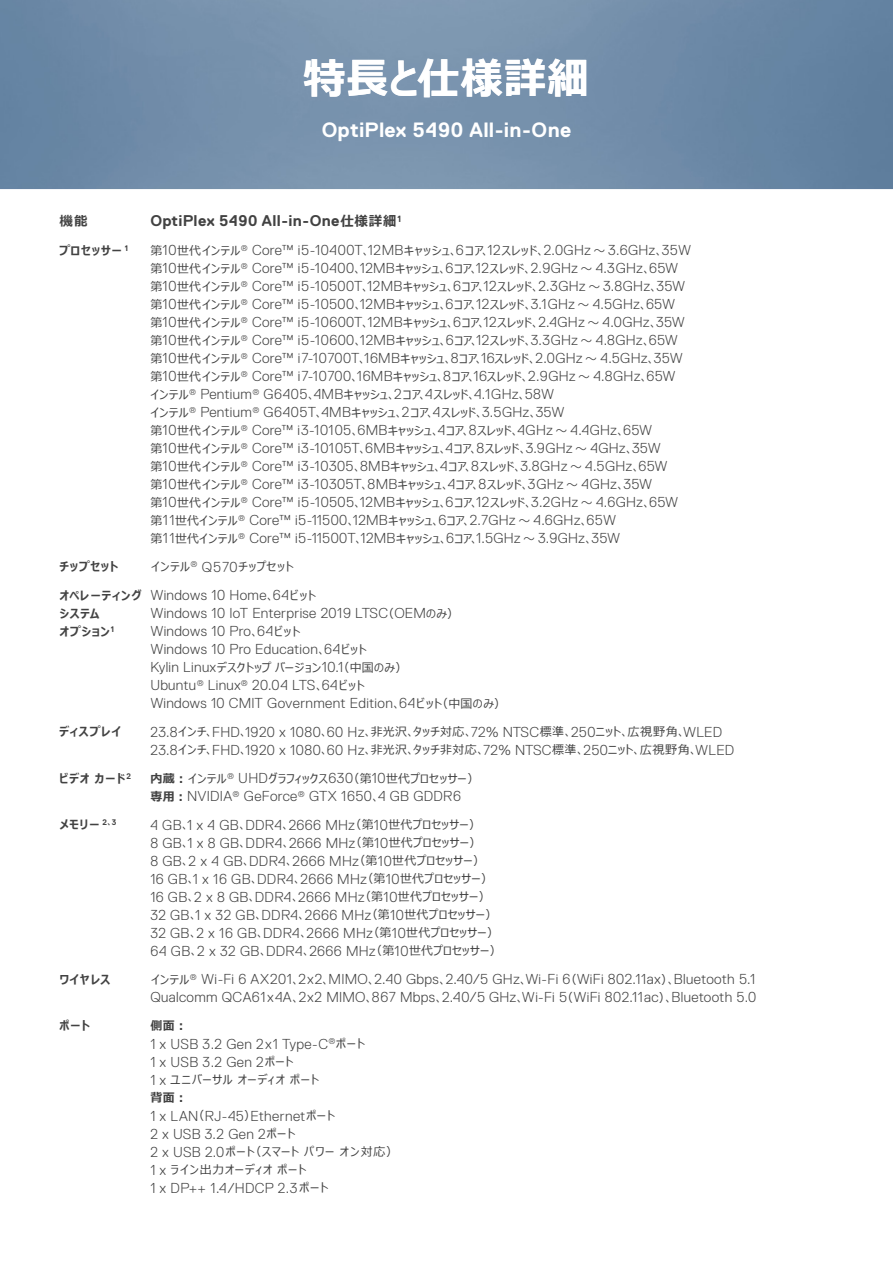
<style>
.page{position:relative;width:893px;height:1263px;background:#fff}
.page>*{position:absolute;margin:0;border:0;box-sizing:border-box;transform-origin:0 0}
.t1{font:700 42px "Meiryo UI";letter-spacing:.025em;color:#fff}
.t2{font:700 20.7px "Dell Replica";letter-spacing:.015em;color:#fff}
.t3{font:700 15.45px "Dell Replica";letter-spacing:.025em;color:#424242}
.t4{font:300 14.4px/18px "Dell Replica";letter-spacing:.025em;color:#424242}
.t5{font:700 13.5px "Meiryo UI";color:#424242}
.t6{font:12px/18px "Meiryo UI";letter-spacing:.055em;color:#424242}
.t7{font:700 12px/18px "Meiryo UI";letter-spacing:.07em;color:#424242}
.t8{font:12px "Meiryo UI";letter-spacing:.03em;color:#424242}
.s1{font-family:"Meiryo UI";font-size:13.5px}
.s2{font-family:"Meiryo UI";font-weight:400;font-size:12px}
.s3{font-family:"Dell Replica";font-weight:300;font-size:14.4px}
.s4{font-weight:700}
.s5{font-family:"Meiryo UI";font-weight:700;font-size:12px}
</style>
<div class="page">
<img style="left:0;top:0;width:893px;height:189px">
<h1 class="t1" style="left:303px;top:50px;width:287px">特長と仕様詳細</h1>
<h2 class="t2" style="left:322px;top:119px;width:251px">OptiPlex 5490 All-in-One</h2>
<p class="t5" style="left:60px;top:212px;width:30px">機能</p>
<p class="t7" style="left:60px;top:242px;width:70px">プロセッサー <sup>1</sup></p>
<p class="t7" style="left:60px;top:558px;width:60px">チップセット</p>
<p class="t7" style="left:60px;top:587px;width:84px">オペレーティングシステム<br>オプション<sup>1</sup></p>
<p class="t7" style="left:60px;top:723px;width:63px">ディスプレイ</p>
<p class="t7" style="left:60px;top:770px;width:73px">ビデオカード<sup>2</sup></p>
<p class="t7" style="left:60px;top:816px;width:59px">メモリー <sup>2</sup><sup>、</sup><sup>3</sup></p>
<p class="t7" style="left:60px;top:971px;width:52px">ワイヤレス</p>
<p class="t7" style="left:60px;top:1017px;width:32px">ポート</p>
<p class="t3" style="left:150px;top:212px;width:252px">OptiPlex 5490 All-in-One<span class="s1">仕様詳細</span><sup>1</sup></p>
<p class="t4" style="left:150px;top:241px;width:542px"><span class="s2">第</span>10<span class="s2">世代インテル</span><sup>®</sup> Core™ i5-10400T<span class="s2">、</span>12MB<span class="s2">キャッシュ、</span>6<span class="s2">コア、</span>12<span class="s2">スレッド、</span>2.0GHz <span class="s2">～</span> 3.6GHz<span class="s2">、</span>35W<span class="s2">第</span>10<span class="s2">世代インテル</span><sup>®</sup> Core™ i5-10400<span class="s2">、</span>12MB<span class="s2">キャッシュ、</span>6<span class="s2">コア、</span>12<span class="s2">スレッド、</span>2.9GHz <span class="s2">～</span> 4.3GHz<span class="s2">、</span>65W<span class="s2">第</span>10<span class="s2">世代インテル</span><sup>®</sup> Core™ i5-10500T<span class="s2">、</span>12MB<span class="s2">キャッシュ、</span>6<span class="s2">コア、</span>12<span class="s2">スレッド、</span>2.3GHz <span class="s2">～</span> 3.8GHz<span class="s2">、</span>35W<span class="s2">第</span>10<span class="s2">世代インテル</span><sup>®</sup> Core™ i5-10500<span class="s2">、</span>12MB<span class="s2">キャッシュ、</span>6<span class="s2">コア、</span>12<span class="s2">スレッド、</span>3.1GHz <span class="s2">～</span> 4.5GHz<span class="s2">、</span>65W<span class="s2">第</span>10<span class="s2">世代インテル</span><sup>®</sup> Core™ i5-10600T<span class="s2">、</span>12MB<span class="s2">キャッシュ、</span>6<span class="s2">コア、</span>12<span class="s2">スレッド、</span>2.4GHz <span class="s2">～</span> 4.0GHz<span class="s2">、</span>35W<span class="s2">第</span>10<span class="s2">世代インテル</span><sup>®</sup> Core™ i5-10600<span class="s2">、</span>12MB<span class="s2">キャッシュ、</span>6<span class="s2">コア、</span>12<span class="s2">スレッド、</span>3.3GHz <span class="s2">～</span> 4.8GHz<span class="s2">、</span>65W<span class="s2">第</span>10<span class="s2">世代インテル</span><sup>®</sup> Core™ i7-10700T<span class="s2">、</span>16MB<span class="s2">キャッシュ、</span>8<span class="s2">コア、</span>16<span class="s2">スレッド、</span>2.0GHz <span class="s2">～</span> 4.5GHz<span class="s2">、</span>35W<span class="s2">第</span>10<span class="s2">世代インテル</span><sup>®</sup> Core™ i7-10700<span class="s2">、</span>16MB<span class="s2">キャッシュ、</span>8<span class="s2">コア、</span>16<span class="s2">スレッド、</span>2.9GHz <span class="s2">～</span> 4.8GHz<span class="s2">、</span>65W<br><span class="s2">インテル</span><sup>®</sup> Pentium<sup>®</sup> G6405<span class="s2">、</span>4MB<span class="s2">キャッシュ、</span>2<span class="s2">コア、</span>4<span class="s2">スレッド、</span>4.1GHz<span class="s2">、</span>58W<br><span class="s2">インテル</span><sup>®</sup> Pentium<sup>®</sup> G6405T<span class="s2">、</span>4MB<span class="s2">キャッシュ、</span>2<span class="s2">コア、</span>4<span class="s2">スレッド、</span>3.5GHz<span class="s2">、</span>35W<br><span class="s2">第</span>10<span class="s2">世代インテル</span><sup>®</sup> Core™ i3-10105<span class="s2">、</span>6MB<span class="s2">キャッシュ、</span>4<span class="s2">コア、</span>8<span class="s2">スレッド、</span>4GHz <span class="s2">～</span> 4.4GHz<span class="s2">、</span>65W<br><span class="s2">第</span>10<span class="s2">世代インテル</span><sup>®</sup> Core™ i3-10105T<span class="s2">、</span>6MB<span class="s2">キャッシュ、</span>4<span class="s2">コア、</span>8<span class="s2">スレッド、</span>3.9GHz <span class="s2">～</span> 4GHz<span class="s2">、</span>35W<br><span class="s2">第</span>10<span class="s2">世代インテル</span><sup>®</sup> Core™ i3-10305<span class="s2">、</span>8MB<span class="s2">キャッシュ、</span>4<span class="s2">コア、</span>8<span class="s2">スレッド、</span>3.8GHz <span class="s2">～</span> 4.5GHz<span class="s2">、</span>65W<span class="s2">第</span>10<span class="s2">世代インテル</span><sup>®</sup> Core™ i3-10305T<span class="s2">、</span>8MB<span class="s2">キャッシュ、</span>4<span class="s2">コア、</span>8<span class="s2">スレッド、</span>3GHz <span class="s2">～</span> 4GHz<span class="s2">、</span>35W<br><span class="s2">第</span>10<span class="s2">世代インテル</span><sup>®</sup> Core™ i5-10505<span class="s2">、</span>12MB<span class="s2">キャッシュ、</span>6<span class="s2">コア、</span>12<span class="s2">スレッド、</span>3.2GHz <span class="s2">～</span> 4.6GHz<span class="s2">、</span>65W<span class="s2">第</span>11<span class="s2">世代インテル</span><sup>®</sup> Core™ i5-11500<span class="s2">、</span>12MB<span class="s2">キャッシュ、</span>6<span class="s2">コア、</span>2.7GHz <span class="s2">～</span> 4.6GHz<span class="s2">、</span>65W<br><span class="s2">第</span>11<span class="s2">世代インテル</span><sup>®</sup> Core™ i5-11500T<span class="s2">、</span>12MB<span class="s2">キャッシュ、</span>6<span class="s2">コア、</span>1.5GHz <span class="s2">～</span> 3.9GHz<span class="s2">、</span>35W</p>
<p class="t6" style="left:151px;top:558px;width:144px">インテル<sup>®</sup> <span class="s3">Q570</span>チップセット</p>
<p class="t4" style="left:150px;top:586px;width:310px">Windows 10 Home<span class="s2">、</span>64<span class="s2">ビット<br></span>Windows 10 IoT Enterprise 2019 LTSC<span class="s2">（</span>OEM<span class="s2">のみ）<br></span>Windows 10 Pro<span class="s2">、</span>64<span class="s2">ビット<br></span>Windows 10 Pro Education<span class="s2">、</span>64<span class="s2">ビット</span></p>
<p class="t8" style="left:150px;top:659px;width:258px"><span class="s3">Kylin Linux</span>デスクトップバージョン<span class="s3">10.1</span>（中国のみ）</p>
<p class="t4" style="left:150px;top:676px;width:357px">Ubuntu<sup>®</sup> Linux<sup>®</sup> 20.04 LTS<span class="s2">、</span>64<span class="s2">ビット<br></span>Windows 10 CMIT Government Edition<span class="s2">、</span>64<span class="s2">ビット（中国のみ）</span></p>
<p class="t4" style="left:150px;top:723px;width:585px">23.8<span class="s2">インチ、</span>FHD<span class="s2">、</span>1920 x 1080<span class="s2">、</span>60 Hz<span class="s2">、非光沢、タッチ対応、</span>72% NTSC<span class="s2">標準、</span>250<span class="s2">ニット、広視野角、</span>WLED<br>23.8<span class="s2">インチ、</span>FHD<span class="s2">、</span>1920 x 1080<span class="s2">、</span>60 Hz<span class="s2">、非光沢、タッチ非対応、</span>72% NTSC<span class="s2">標準、</span>250<span class="s2">ニット、広視野角、</span>WLED</p>
<p class="t6" style="left:150px;top:770px;width:330px"><span class="s4">内蔵︓</span>インテル<sup>®</sup> <span class="s3">UHD</span>グラフィックス<span class="s3">630</span>（第<span class="s3">10</span>世代プロセッサー）</p>
<p class="t4" style="left:150px;top:782px;width:332px;line-height:28.5px"><span class="s5">専用︓</span>NVIDIA<sup>®</sup> GeForce<sup>®</sup> GTX 1650<span class="s2">、</span>4 GB GDDR6<br>4 GB<span class="s2">、</span>1 x 4 GB<span class="s2">、</span>DDR4<span class="s2">、</span>2666 MHz<span class="s2">（第</span>10<span class="s2">世代プロセッサー）</span></p>
<p class="t4" style="left:150px;top:834px;width:353px">8 GB<span class="s2">、</span>1 x 8 GB<span class="s2">、</span>DDR4<span class="s2">、</span>2666 MHz<span class="s2">（第</span>10<span class="s2">世代プロセッサー）<br></span>8 GB<span class="s2">、</span>2 x 4 GB<span class="s2">、</span>DDR4<span class="s2">、</span>2666 MHz<span class="s2">（第</span>10<span class="s2">世代プロセッサー）</span>16 GB<span class="s2">、</span>1 x 16 GB<span class="s2">、</span>DDR4<span class="s2">、</span>2666 MHz<span class="s2">（第</span>10<span class="s2">世代プロセッサー）</span>16 GB<span class="s2">、</span>2 x 8 GB<span class="s2">、</span>DDR4<span class="s2">、</span>2666 MHz<span class="s2">（第</span>10<span class="s2">世代プロセッサー）</span>32 GB<span class="s2">、</span>1 x 32 GB<span class="s2">、</span>DDR4<span class="s2">、</span>2666 MHz<span class="s2">（第</span>10<span class="s2">世代プロセッサー）</span>32 GB<span class="s2">、</span>2 x 16 GB<span class="s2">、</span>DDR4<span class="s2">、</span>2666 MHz<span class="s2">（第</span>10<span class="s2">世代プロセッサー）</span>64 GB<span class="s2">、</span>2 x 32 GB<span class="s2">、</span>DDR4<span class="s2">、</span>2666 MHz<span class="s2">（第</span>10<span class="s2">世代プロセッサー）</span></p>
<p class="t4" style="left:150px;top:970px;width:607px"><span class="s2">インテル</span><sup>®</sup> Wi-Fi 6 AX201<span class="s2">、</span>2x2<span class="s2">、</span>MIMO<span class="s2">、</span>2.40 Gbps<span class="s2">、</span>2.40/5 GHz<span class="s2">、</span>Wi-Fi 6<span class="s2">（</span>WiFi 802.11ax<span class="s2">）、</span>Bluetooth 5.1<br>Qualcomm QCA61x4A<span class="s2">、</span>2x2 MIMO<span class="s2">、</span>867 Mbps<span class="s2">、</span>2.40/5 GHz<span class="s2">、</span>Wi-Fi 5<span class="s2">（</span>WiFi 802.11ac<span class="s2">）、</span>Bluetooth 5.0</p>
<p class="t7" style="left:150px;top:1017px;width:38px">側面︓</p>
<p class="t4" style="left:150px;top:1035px;width:216px">1 x USB 3.2 Gen 2x1 Type-C<sup>®</sup><span class="s2">ポート<br></span>1 x USB 3.2 Gen 2<span class="s2">ポート</span></p>
<p class="t6" style="left:150px;top:1071px;width:170px"><span class="s3">1 x</span> ユニバーサルオーディオポート<span class="s4">背面︓</span></p>
<p class="t4" style="left:150px;top:1107px;width:186px">1 x LAN<span class="s2">（</span>RJ-45<span class="s2">）</span>Ethernet<span class="s2">ポート<br></span>2 x USB 3.2 Gen 2<span class="s2">ポート</span></p>
<p class="t6" style="left:150px;top:1143px;width:249px"><span class="s3">2 x USB 2.0</span>ポート（スマートパワーオン対応）<br><span class="s3">1 x</span> ライン出力オーディオポート</p>
<p class="t4" style="left:150px;top:1179px;width:179px">1 x DP++ 1.4/HDCP 2.3 <span class="s2">ポート</span></p>
</div>
